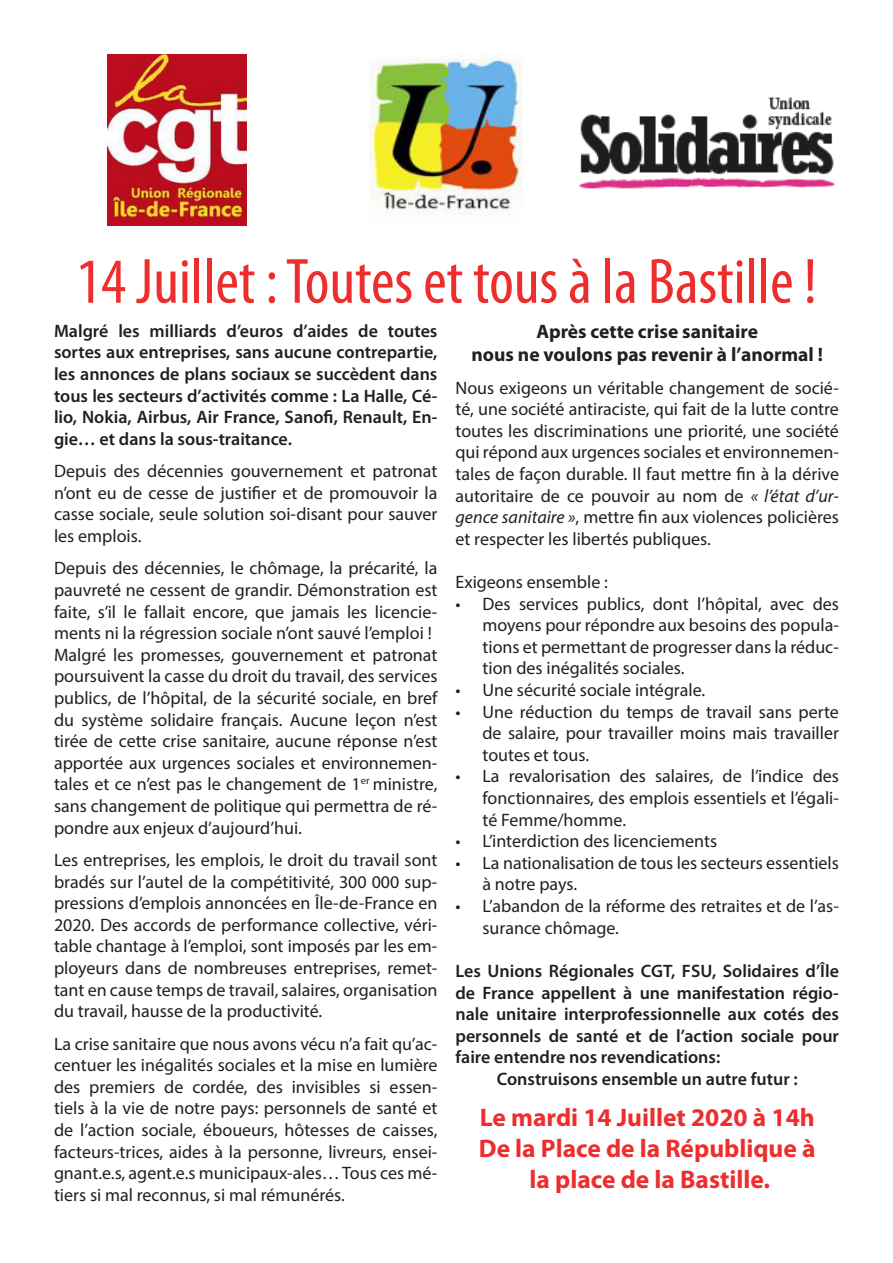
<style>
.page{position:relative;width:893px;height:1263px;background:#fff}
.page>*{position:absolute;margin:0;border:0;box-sizing:border-box;transform-origin:0 0}
.t1{font:condensed 64.5px "Myriad Pro";color:#ee2d2d}
.t2{font:700 25.5px "Myriad Pro";color:#ee2d2d}
.t3{font:700 19.5px "Myriad Pro";color:#231f20}
.t4{font:18px/21.6px "Myriad Pro";color:#231f20;text-align:justify}
.t5{font:600 18px/21.6px "Myriad Pro";color:#231f20;text-align:justify}
.s1{font-style:italic}
</style>
<div class="page">
<img style="left:369px;top:54px;width:153px;height:161px">
<img style="left:108px;top:54px;width:139px;height:171px">
<img style="left:579px;top:97px;width:256px;height:92px">
<p class="t1" style="left:76px;top:242px;width:742px">14 Juillet : Toutes et tous à la Bastille !</p>
<p class="t5" style="left:54px;top:319px;width:385px">Malgré les milliards d’euros d’aides de toutes sortes aux entreprises, sans aucune contrepartie, les annonces de plans sociaux se succèdent dans tous les secteurs d’activités comme : La Halle, Cé&shy;lio, Nokia, Airbus, Air France, Sanofi, Renault, En&shy;gie… et dans la sous-traitance.</p>
<p class="t4" style="left:54px;top:460px;width:385px">Depuis des décennies gouvernement et patronat n’ont eu de cesse de justifier et de promouvoir la casse sociale, seule solution soi-disant pour sauver les emplois.</p>
<p class="t4" style="left:54px;top:557px;width:385px">Depuis des décennies, le chômage, la précarité, la pauvreté ne cessent de grandir. Démonstration est faite, s’il le fallait encore, que jamais les licencie&shy;ments ni la régression sociale n’ont sauvé l’emploi !</p>
<p class="t4" style="left:54px;top:644px;width:385px">Malgré les promesses, gouvernement et patronat poursuivent la casse du droit du travail, des services publics, de l’hôpital, de la sécurité sociale, en bref du système solidaire français. Aucune leçon n’est tirée de cette crise sanitaire, aucune réponse n’est apportée aux urgences sociales et environnemen&shy;tales et ce n’est pas le changement de 1<sup>er</sup> ministre, sans changement de politique qui permettra de ré&shy;pondre aux enjeux d’aujourd’hui.</p>
<p class="t4" style="left:54px;top:849px;width:385px">Les entreprises, les emplois, le droit du travail sont bradés sur l’autel de la compétitivité, 300 000 sup&shy;pressions d’emplois annoncées en Île-de-France en 2020. Des accords de performance collective, véri&shy;table chantage à l’emploi, sont imposés par les em&shy;ployeurs dans de nombreuses entreprises, remet&shy;tant en cause temps de travail, salaires, organisation du travail, hausse de la productivité.</p>
<p class="t4" style="left:54px;top:1032px;width:385px">La crise sanitaire que nous avons vécu n’a fait qu’ac&shy;centuer les inégalités sociales et la mise en lumière des premiers de cordée, des invisibles si essen&shy;tiels à la vie de notre pays: personnels de santé et de l’action sociale, éboueurs, hôtesses de caisses, facteurs-trices, aides à la personne, livreurs, ensei&shy;gnant.e.s, agent.e.s municipaux-ales… Tous ces mé&shy;tiers si mal reconnus, si mal rémunérés.</p>
<p class="t3" style="left:536px;top:320px;width:223px">Après cette crise sanitaire</p>
<p class="t3" style="left:471px;top:344px;width:353px">nous ne voulons pas revenir à l’anormal !</p>
<p class="t4" style="left:455px;top:376px;width:385px">Nous exigeons un véritable changement de socié&shy;té, une société antiraciste, qui fait de la lutte contre toutes les discriminations une priorité, une société qui répond aux urgences sociales et environnemen&shy;tales de façon durable. Il faut mettre fin à la dérive autoritaire de ce pouvoir au nom de <span class="s1">« l’état d’ur&shy;gence sanitaire »</span>, mettre fin aux violences policières et respecter les libertés publiques.</p>
<p class="t4" style="left:455px;top:571px;width:154px">Exigeons ensemble :</p>
<p class="t4" style="left:482px;top:592px;width:358px;text-indent:-27px">• Des services publics, dont l’hôpital, avec des moyens pour répondre aux besoins des popula&shy;tions et permettant de progresser dans la réduc&shy;tion des inégalités sociales.</p>
<p class="t4" style="left:455px;top:679px;width:251px">• Une sécurité sociale intégrale.</p>
<p class="t4" style="left:482px;top:700px;width:358px;text-indent:-27px">• Une réduction du temps de travail sans perte de salaire, pour travailler moins mais travailler toutes et tous.</p>
<p class="t4" style="left:482px;top:765px;width:358px;text-indent:-27px">• La revalorisation des salaires, de l’indice des fonctionnaires, des emplois essentiels et l’égali&shy;té Femme/homme.</p>
<p class="t4" style="left:455px;top:830px;width:263px">• L’interdiction des licenciements</p>
<p class="t4" style="left:482px;top:852px;width:358px;text-indent:-27px">• La nationalisation de tous les secteurs essentiels à notre pays.</p>
<p class="t4" style="left:482px;top:895px;width:358px;text-indent:-27px">• L’abandon de la réforme des retraites et de l’as&shy;surance chômage.</p>
<p class="t5" style="left:455px;top:959px;width:385px">Les Unions Régionales CGT, FSU, Solidaires d’Île de France appellent à une manifestation régio&shy;nale unitaire interprofessionnelle aux cotés des personnels de santé et de l’action sociale pour faire entendre nos revendications:</p>
<p class="t5" style="left:497px;top:1067px;width:302px">Construisons ensemble un autre futur :</p>
<p class="t2" style="left:480px;top:1103px;width:337px">Le mardi 14 Juillet 2020 à 14h</p>
<p class="t2" style="left:479px;top:1134px;width:338px">De la Place de la République à</p>
<p class="t2" style="left:529px;top:1165px;width:242px">la place de la Bastille.</p>
</div>
